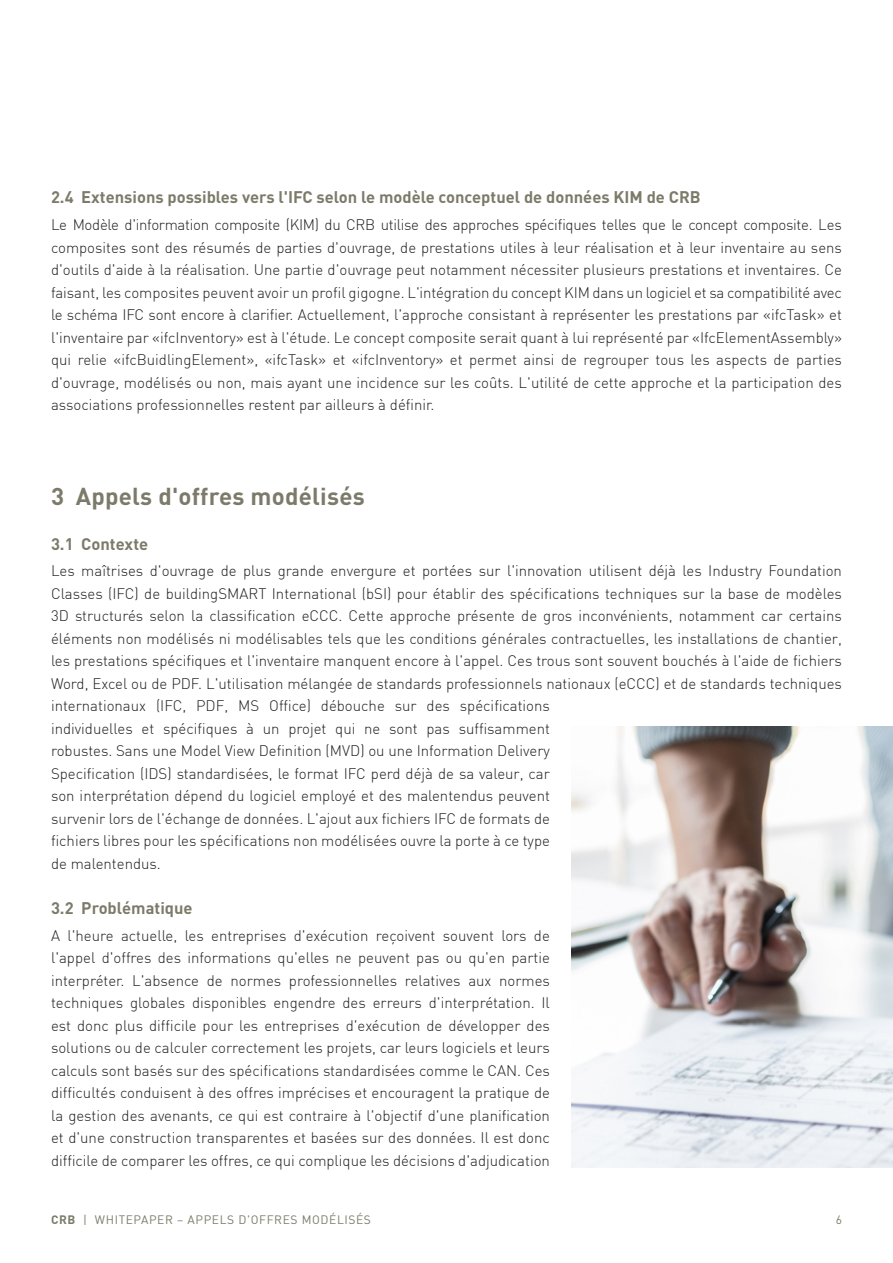
<style>
.page{position:relative;width:893px;height:1263px;background:#fff}
.page>*{position:absolute;margin:0;border:0;box-sizing:border-box;transform-origin:0 0}
.t1{font:700 24px "DIN";letter-spacing:.01em;color:#7c7b6a}
.t2{font:700 16.5px "DIN";color:#7c7b6a}
.t3{font:300 15px/22.5px "DIN";color:#231f20;text-align:justify}
.t4{font:12px "DIN";letter-spacing:.05em;color:#7c7b6a}
.s1{font-weight:700}
</style>
<div class="page">
<img style="left:571px;top:727px;width:322px;height:441px">
<p class="t2" style="left:51px;top:187px;width:651px">2.4 Extensions possibles vers l'IFC selon le modèle conceptuel de données KIM de CRB</p>
<p class="t3" style="left:51px;top:213px;width:792px">Le Modèle d'information composite (KIM) du CRB utilise des approches spécifiques telles que le concept composite. Les composites sont des résumés de parties d'ouvrage, de prestations utiles à leur réalisation et à leur inventaire au sens d'outils d'aide à la réalisation. Une partie d'ouvrage peut notamment nécessiter plusieurs prestations et inventaires. Ce faisant, les composites peuvent avoir un profil gigogne. L'intégration du concept KIM dans un logiciel et sa compatibilité avec le schéma IFC sont encore à clarifier. Actuellement, l'approche consistant à représenter les prestations par «ifcTask» et l'inventaire par «ifcInventory» est à l'étude. Le concept composite serait quant à lui représenté par «IfcElementAssembly» qui relie «ifcBuidlingElement», «ifcTask» et «ifcInventory» et permet ainsi de regrouper tous les aspects de parties d'ouvrage, modélisés ou non, mais ayant une incidence sur les coûts. L'utilité de cette approche et la participation des associations professionnelles restent par ailleurs à définir.</p>
<h1 class="t1" style="left:51px;top:480px;width:315px">3 Appels d'offres modélisés</h1>
<p class="t2" style="left:51px;top:533px;width:99px">3.1 Contexte</p>
<p class="t3" style="left:51px;top:559px;width:792px;text-align:left">Les maîtrises d'ouvrage de plus grande envergure et portées sur l'innovation utilisent déjà les Industry Foundation Classes (IFC) de buildingSMART International (bSI) pour établir des spécifications techniques sur la base de modèles 3D structurés selon la classification eCCC. Cette approche présente de gros inconvénients, notamment car certains éléments non modélisés ni modélisables tels que les conditions générales contractuelles, les installations de chantier, les prestations spécifiques et l'inventaire manquent encore à l'appel. Ces trous sont souvent bouchés à l'aide de fichiers Word, Excel ou de PDF. L'utilisation mélangée de standards professionnels nationaux (eCCC) et de standards techniques internationaux (IFC, PDF, MS Office) débouche sur des spécifications<br>individuelles et spécifiques à un projet qui ne sont pas suffisamment<br>robustes. Sans une Model View Definition (MVD) ou une Information Delivery<br>Specification (IDS) standardisées, le format IFC perd déjà de sa valeur, car<br>son interprétation dépend du logiciel employé et des malentendus peuvent<br>survenir lors de l'échange de données. L'ajout aux fichiers IFC de formats de<br>fichiers libres pour les spécifications non modélisées ouvre la porte à ce type<br>de malentendus.</p>
<p class="t2" style="left:51px;top:897px;width:143px">3.2 Problématique</p>
<p class="t3" style="left:51px;top:924px;width:500px">A l'heure actuelle, les entreprises d'exécution reçoivent souvent lors de l'appel d'offres des informations qu'elles ne peuvent pas ou qu'en partie interpréter. L'absence de normes professionnelles relatives aux normes techniques globales disponibles engendre des erreurs d'interprétation. Il est donc plus difficile pour les entreprises d'exécution de développer des solutions ou de calculer correctement les projets, car leurs logiciels et leurs calculs sont basés sur des spécifications standardisées comme le CAN. Ces difficultés conduisent à des offres imprécises et encouragent la pratique de la gestion des avenants, ce qui est contraire à l'objectif d'une planification et d'une construction transparentes et basées sur des données. Il est donc difficile de comparer les offres, ce qui complique les décisions d'adjudication</p>
<p class="t4" style="left:51px;top:1212px;width:321px"><span class="s1">CRB</span> | WHITEPAPER – APPELS D'OFFRES MODÉLISÉS</p>
<p class="t4" style="left:836px;top:1212px;width:8px">6</p>
</div>
